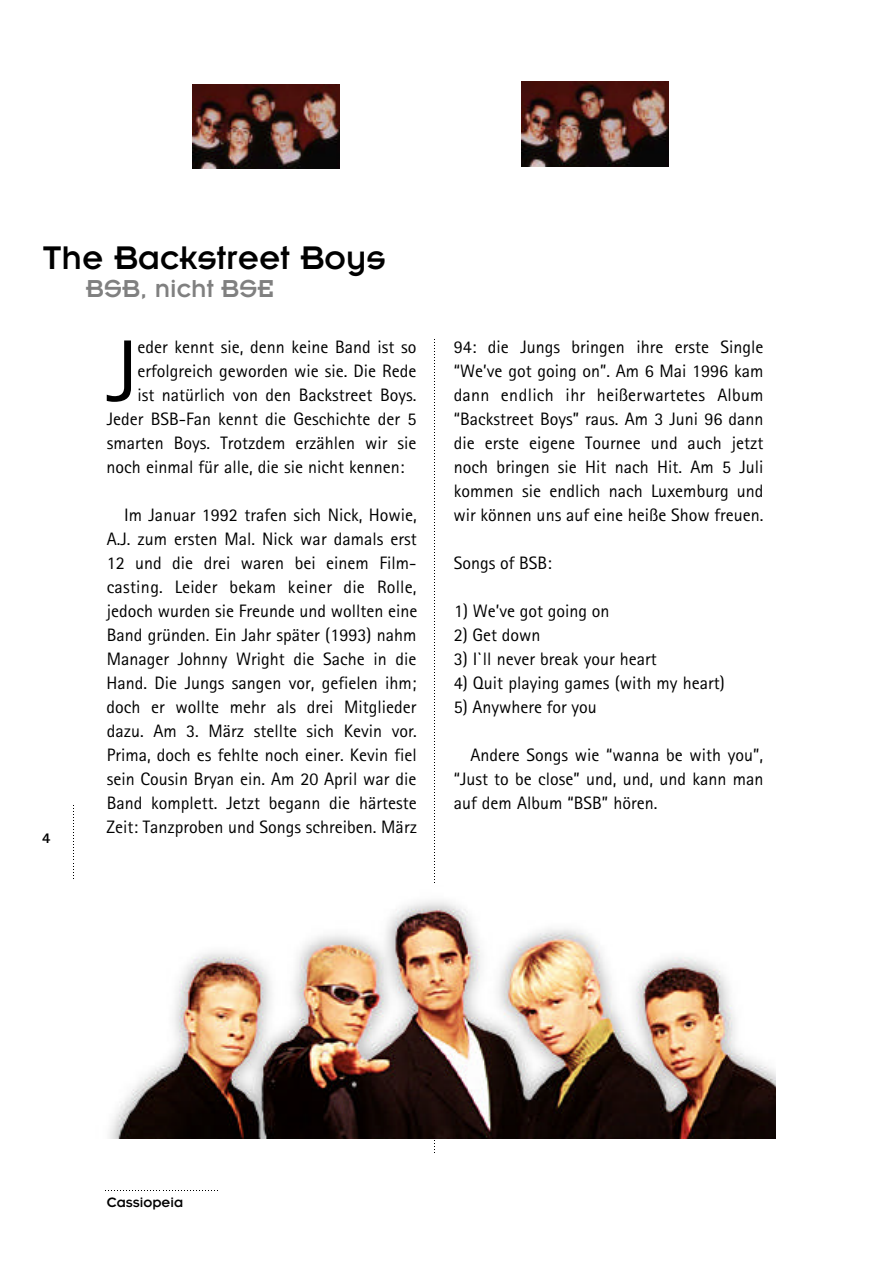
<style>
.page{position:relative;width:893px;height:1263px;background:#fff}
.page>*{position:absolute;margin:0;border:0;box-sizing:border-box;transform-origin:0 0}
.t1{font:87.45px "Rotis Sans Serif";color:#000}
.t2{font:36px "Insignia A";color:#000}
.t3{font:27px "Insignia A";color:#808080}
.t4{font:18px/24px "Rotis Sans Serif";color:#000;text-align:justify}
.t5{font:15px "Insignia";color:#000}
.t6{font:800 15px "Rotis Sans Serif";color:#000}
</style>
<div class="page">
<svg style="left:434px;top:339px;width:1px;height:814px"></svg>
<svg style="left:105px;top:1190px;width:113px;height:1px"></svg>
<img style="left:192px;top:84px;width:147px;height:85px">
<img style="left:522px;top:81px;width:147px;height:85px">
<img style="left:109px;top:885px;width:667px;height:253px">
<h2 class="t2" style="left:43px;top:246px;width:344px">The Backstreet Boys</h2>
<p class="t6" style="left:34px;top:833px;width:18px">14</p>
<h3 class="t3" style="left:86px;top:280px;width:190px">BSB, nicht BSE</h3>
<h1 class="t1" style="left:107px;top:341px;width:32px">J</h1>
<p class="t4" style="left:137px;top:337px;width:280px">eder kennt sie, denn keine Band ist so</p>
<p class="t4" style="left:138px;top:361px;width:280px">erfolgreich geworden wie sie. Die Rede</p>
<p class="t4" style="left:137px;top:385px;width:280px">ist natürlich von den Backstreet Boys.</p>
<p class="t4" style="left:107px;top:409px;width:311px">Jeder BSB-Fan kennt die Geschichte der 5</p>
<p class="t4" style="left:107px;top:433px;width:311px">smarten Boys. Trotzdem erzählen wir sie</p>
<p class="t4" style="left:107px;top:457px;width:299px">noch einmal für alle, die sie nicht kennen:</p>
<p class="t4" style="left:107px;top:505px;width:312px;text-indent:18px">Im Januar 1992 trafen sich Nick, Howie, A.J. zum ersten Mal. Nick war damals erst 12 und die drei waren bei einem Film&shy;casting. Leider bekam keiner die Rolle, jedoch wurden sie Freunde und wollten eine Band gründen. Ein Jahr später (1993) nahm Manager Johnny Wright die Sache in die Hand. Die Jungs sangen vor, gefielen ihm; doch er wollte mehr als drei Mitglieder dazu. Am 3. März stellte sich Kevin vor.<br>Prima, doch es fehlte noch einer. Kevin fiel sein Cousin Bryan ein. Am 20 April war die Band komplett. Jetzt begann die härteste Zeit: Tanzproben und Songs schreiben. März</p>
<p class="t4" style="left:453px;top:337px;width:311px">94: die Jungs bringen ihre erste Single “We’ve got going on”. Am 6 Mai 1996 kam dann endlich ihr heißerwartetes Album “Backstreet Boys” raus. Am 3 Juni 96 dann die erste eigene Tournee und auch jetzt noch bringen sie Hit nach Hit. Am 5 Juli kommen sie endlich nach Luxemburg und wir können uns auf eine heiße Show freuen.</p>
<p class="t4" style="left:454px;top:553px;width:99px">Songs of BSB:</p>
<p class="t4" style="left:454px;top:601px;width:157px">1) We’ve got going on</p>
<p class="t4" style="left:454px;top:625px;width:88px">2) Get down</p>
<p class="t4" style="left:453px;top:649px;width:205px">3) I`ll never break your heart</p>
<p class="t4" style="left:454px;top:673px;width:272px">4) Quit playing games (with my heart)</p>
<p class="t4" style="left:453px;top:697px;width:144px">5) Anywhere for you</p>
<p class="t4" style="left:453px;top:745px;width:311px;text-indent:17px">Andere Songs wie “wanna be with you”, “Just to be close” und, und, und kann man auf dem Album “BSB” hören.</p>
<p class="t5" style="left:107px;top:1197px;width:78px">Cassiopeia</p>
</div>
